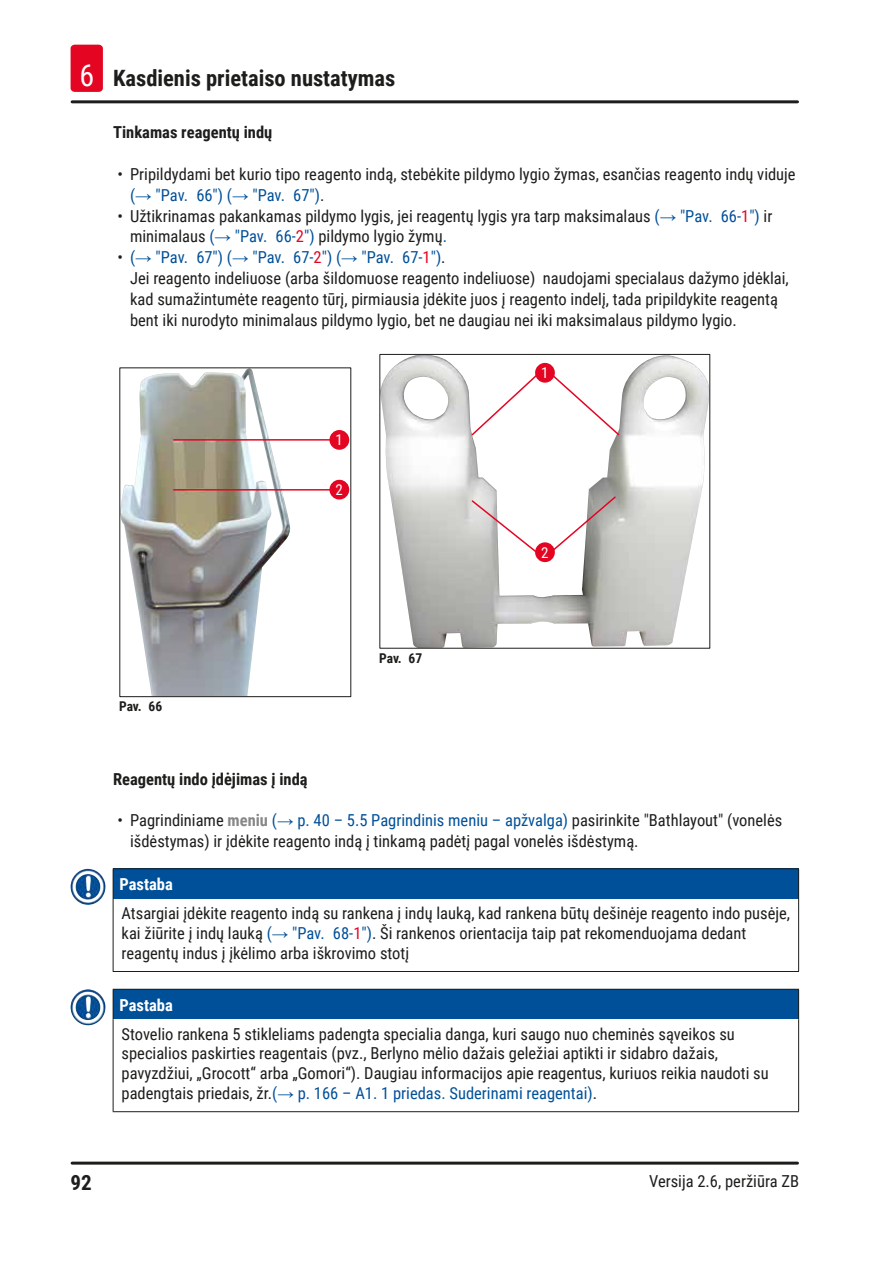
<style>
.page{position:relative;width:893px;height:1263px;background:#fff}
.page>*{position:absolute;margin:0;border:0;box-sizing:border-box;transform-origin:0 0}
.t1{font:700 22.5px "Roboto Condensed";color:#1d1d1b}
.t2{font:700 21px "Roboto Condensed";color:#1d1d1b}
.Source_of_danger{font:16.5px/20.9px "Roboto Condensed";color:#1d1d1b}
.Subheading{font:700 16.5px "Roboto Condensed";color:#1d1d1b}
.Signalword__no_use_a{font:700 16.5px "Roboto Condensed";color:#fff}
.t3{font:15px "Roboto Condensed";color:#fff}
.t4{font:700 13.5px "Roboto Condensed";letter-spacing:-.005em;color:#1d1d1b}
.s1{font-weight:400;font-size:30px;color:#fff}
.s2{color:#005099}
.s3{font-family:"Arial";color:#005099}
.s4{color:#e40522}
.s5{font-weight:700;color:#878787}
</style>
<div class="page">
<hr style="left:72px;top:1161px;width:725px;height:3px;background:#1d1d1b">
<hr style="left:72px;top:100px;width:725px;height:3px;background:#1d1d1b">
<div style="left:71px;top:45px;width:32px;height:47px;background:#e40522;border-radius:4px"></div>
<img style="left:121px;top:369px;width:169px;height:326px">
<hr style="left:174px;top:439px;width:156px;height:2px;background:#e40522">
<hr style="left:174px;top:489px;width:156px;height:2px;background:#e40522">
<div style="left:329px;top:430px;width:20px;height:20px;background:#e40522;border-radius:50%"></div>
<div style="left:329px;top:480px;width:20px;height:19px;background:#e40522;border-radius:50%"></div>
<img style="left:380px;top:353px;width:330px;height:294px">
<svg style="left:470px;top:373px;width:69px;height:64px"></svg>
<svg style="left:550px;top:495px;width:67px;height:58px"></svg>
<svg style="left:470px;top:499px;width:68px;height:54px"></svg>
<svg style="left:549px;top:372px;width:72px;height:65px"></svg>
<div style="left:535px;top:363px;width:20px;height:20px;background:#e40522;border-radius:50%"></div>
<div style="left:535px;top:542px;width:20px;height:20px;background:#e40522;border-radius:50%"></div>
<div style="left:113px;top:869px;width:686px;height:30px;background:#005099"></div>
<hr style="left:113px;top:869px;width:1px;height:30px;background:#1d1d1b">
<hr style="left:113px;top:899px;width:1px;height:72px;background:#1d1d1b">
<hr style="left:798px;top:899px;width:1px;height:72px;background:#1d1d1b">
<hr style="left:113px;top:971px;width:686px;height:1px;background:#1d1d1b">
<hr style="left:113px;top:868px;width:686px;height:1px;background:#1d1d1b">
<hr style="left:798px;top:869px;width:1px;height:30px;background:#1d1d1b">
<img style="left:71px;top:869px;width:26px;height:36px">
<div style="left:113px;top:989px;width:686px;height:30px;background:#005099"></div>
<svg style="left:113px;top:990px;width:1px;height:29px"></svg>
<hr style="left:113px;top:1019px;width:1px;height:92px;background:#1d1d1b">
<hr style="left:798px;top:1019px;width:1px;height:92px;background:#1d1d1b">
<hr style="left:113px;top:1111px;width:686px;height:1px;background:#1d1d1b">
<hr style="left:113px;top:989px;width:686px;height:1px;background:#1d1d1b">
<svg style="left:798px;top:990px;width:1px;height:29px"></svg>
<img style="left:71px;top:989px;width:25px;height:36px">
<h1 class="t1" style="left:79px;top:63px;width:317px"><span class="s1">6</span> Kasdienis prietaiso nustatymas</h1>
<p class="Subheading" style="left:113px;top:121px;width:161px">Tinkamas reagentų indų</p>
<p class="Source_of_danger" style="left:130px;top:163px;width:667px;text-indent:-13px">• Pripildydami bet kurio tipo reagento indą, stebėkite pildymo lygio žymas, esančias reagento indų viduje <span class="s2">(</span><span class="s3">→</span> <span class="s2">"Pav. 66") (</span><span class="s3">→</span> <span class="s2">"Pav. 67")</span>.</p>
<p class="Source_of_danger" style="left:130px;top:205px;width:644px;text-indent:-13px">• Užtikrinamas pakankamas pildymo lygis, jei reagentų lygis yra tarp maksimalaus <span class="s2">(</span><span class="s3">→</span> <span class="s2">"Pav. 66‑</span><span class="s4">1</span><span class="s2">")</span> ir minimalaus <span class="s2">(</span><span class="s3">→</span> <span class="s2">"Pav. 66‑</span><span class="s4">2</span><span class="s2">")</span> pildymo lygio žymų<span class="s2">.</span></p>
<p class="Source_of_danger" style="left:130px;top:246px;width:660px;text-indent:-13px">• <span class="s2">(</span><span class="s3">→</span> <span class="s2">"Pav. 67") (</span><span class="s3">→</span> <span class="s2">"Pav. 67‑</span><span class="s4">2</span><span class="s2">") (</span><span class="s3">→</span> <span class="s2">"Pav. 67‑</span><span class="s4">1</span><span class="s2">")</span>.<br>Jei reagento indeliuose (arba šildomuose reagento indeliuose) naudojami specialaus dažymo įdėklai, kad sumažintumėte reagento tūrį, pirmiausia įdėkite juos į reagento indelį, tada pripildykite reagentą bent iki nurodyto minimalaus pildymo lygio, bet ne daugiau nei iki maksimalaus pildymo lygio.</p>
<p class="t4" style="left:119px;top:697px;width:45px">Pav. 66</p>
<p class="t3" style="left:335px;top:429px;width:9px">1</p>
<p class="t3" style="left:335px;top:479px;width:9px">2</p>
<p class="t4" style="left:379px;top:649px;width:45px">Pav. 67</p>
<p class="t3" style="left:541px;top:362px;width:9px">1</p>
<p class="t3" style="left:541px;top:542px;width:9px">2</p>
<p class="Subheading" style="left:113px;top:767px;width:196px">Reagentų indo įdėjimas į indą</p>
<p class="Source_of_danger" style="left:130px;top:809px;width:654px;text-indent:-13px">• Pagrindiniame <span class="s5">meniu</span> <span class="s2">(</span><span class="s3">→</span> <span class="s2">p. 40 – 5.5 Pagrindinis meniu – apžvalga)</span> pasirinkite "Bathlayout" (vonelės išdėstymas) ir įdėkite reagento indą į tinkamą padėtį pagal vonelės išdėstymą.</p>
<p class="Signalword__no_use_a" style="left:119px;top:873px;width:55px">Pastaba</p>
<p class="Source_of_danger" style="left:122px;top:903px;width:670px;line-height:19.8px">Atsargiai įdėkite reagento indą su rankena į indų lauką, kad rankena būtų dešinėje reagento indo pusėje, kai žiūrite į indų lauką <span class="s2">(</span><span class="s3">→</span> <span class="s2">"Pav. 68‑</span><span class="s4">1</span><span class="s2">")</span>. Ši rankenos orientacija taip pat rekomenduojama dedant reagentų indus į įkėlimo arba iškrovimo stotį</p>
<p class="Signalword__no_use_a" style="left:119px;top:993px;width:55px">Pastaba</p>
<p class="Source_of_danger" style="left:122px;top:1023px;width:649px;line-height:19.8px">Stovelio rankena 5 stikleliams padengta specialia danga, kuri saugo nuo cheminės sąveikos su specialios paskirties reagentais (pvz., Berlyno mėlio dažais geležiai aptikti ir sidabro dažais, pavyzdžiui, „Grocott“ arba „Gomori“). Daugiau informacijos apie reagentus, kuriuos reikia naudoti su padengtais priedais, žr.<span class="s2">(</span><span class="s3">→</span> <span class="s2">p. 166 – A1. 1 priedas. Suderinami reagentai)</span>.</p>
<p class="t2" style="left:71px;top:1168px;width:23px">92</p>
<p class="Source_of_danger" style="left:649px;top:1170px;width:151px">Versija 2.6, peržiūra ZB</p>
</div>
